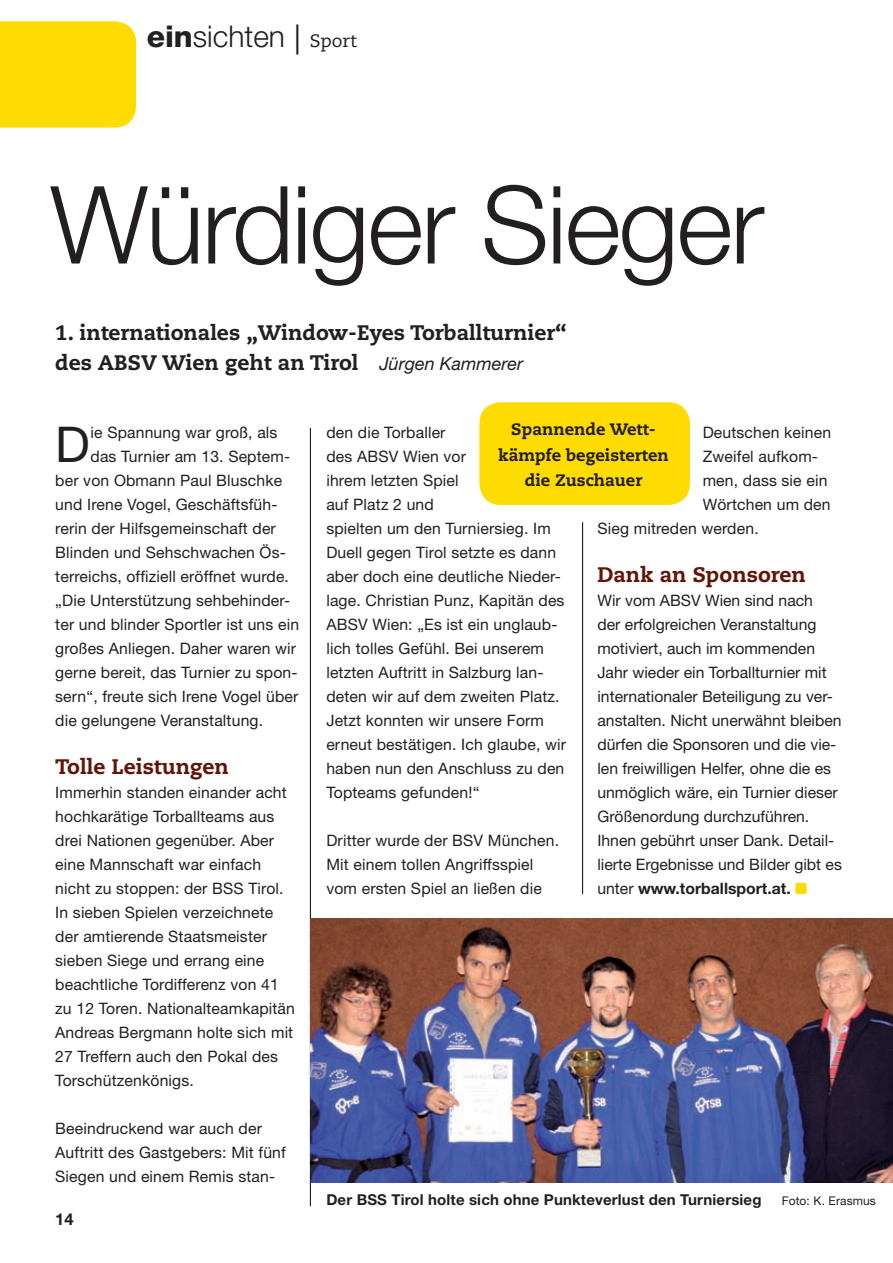
<style>
.page{position:relative;width:893px;height:1263px;background:#fff}
.page>*{position:absolute;margin:0;border:0;box-sizing:border-box;transform-origin:0 0}
.t1{font:300 108px "Helvetica Neue";letter-spacing:-.02em;color:#231f20}
.t2{font:49.35px "Helvetica Neue";color:#231f20}
.t3{font:300 30px "Helvetica Neue";color:#231f20}
.t4{font:800 21px/30px "Caecilia";color:#231f20}
.t5{font:800 21px "Caecilia";color:#601508}
.t6{font:800 16.5px/25.5px "Caecilia";color:#231f20;text-align:center}
.t7{font:700 16.5px "Helvetica Neue";color:#231f20}
.t8{font:15.75px/24px "Helvetica Neue";letter-spacing:.01em;color:#231f20}
.t9{font:700 15px "Helvetica Neue";letter-spacing:.01em;color:#231f20}
.t10{font:12px "Helvetica Neue";letter-spacing:.01em;color:#231f20}
.s1{font-weight:800}
.s2{font-family:"Caecilia";font-weight:400}
.s3{font-family:"Caecilia";font-weight:400;font-size:18px}
.s4{font-family:"Helvetica Neue";font-weight:400;font-style:italic;font-size:18px}
.s5{font-weight:700}
</style>
<div class="page">
<hr style="left:582px;top:522px;width:1px;height:372px;background:#231f20">
<hr style="left:310px;top:428px;width:1px;height:778px;background:#231f20">
<div style="left:0;top:21px;width:136px;height:107px;background:#ffdc01"></div>
<div style="left:479px;top:402px;width:211px;height:103px;background:#ffdc01;border-radius:21px"></div>
<div style="left:795px;top:883px;width:12px;height:11px;background:#ffdc01;border-radius:2px"></div>
<img style="left:310px;top:918px;width:583px;height:264px">
<p class="t3" style="left:147px;top:18px;width:212px"><span class="s1">ein</span>sichten <span class="s2">|</span> <span class="s3">Sport</span></p>
<h1 class="t1" style="left:50px;top:159px;width:716px">Würdiger Sieger</h1>
<h3 class="t4" style="left:55px;top:317px;width:513px">1. internationales „Window-Eyes Torballturnier“ des ABSV Wien geht an Tirol <span class="s4">Jürgen Kammerer</span></h3>
<p class="t2" style="left:55px;top:415px;width:36px">D</p>
<p class="t8" style="left:91px;top:420px;width:188px">ie Spannung war groß, als</p>
<p class="t8" style="left:91px;top:444px;width:200px">das Turnier am 13. Septem-</p>
<p class="t8" style="left:55px;top:468px;width:228px">ber von Obmann Paul Bluschke</p>
<p class="t8" style="left:55px;top:492px;width:223px">und Irene Vogel, Geschäftsfüh-</p>
<p class="t8" style="left:55px;top:516px;width:222px">rerin der Hilfsgemeinschaft der</p>
<p class="t8" style="left:55px;top:540px;width:231px">Blinden und Sehschwachen Ös-</p>
<p class="t8" style="left:55px;top:564px;width:235px">terreichs, offiziell eröffnet wurde.</p>
<p class="t8" style="left:55px;top:588px;width:236px">„Die Unterstützung sehbehinder-</p>
<p class="t8" style="left:55px;top:612px;width:245px">ter und blinder Sportler ist uns ein</p>
<p class="t8" style="left:55px;top:636px;width:242px">großes Anliegen. Daher waren wir</p>
<p class="t8" style="left:55px;top:660px;width:243px">gerne bereit, das Turnier zu spon-</p>
<p class="t8" style="left:55px;top:684px;width:245px">sern“, freute sich Irene Vogel über</p>
<p class="t8" style="left:55px;top:708px;width:209px">die gelungene Veranstaltung.</p>
<h2 class="t5" style="left:55px;top:754px;width:175px">Tolle Leistungen</h2>
<p class="t8" style="left:55px;top:780px;width:241px">Immerhin standen einander acht hochkarätige Torballteams aus drei Nationen gegenüber. Aber eine Mannschaft war einfach nicht zu stoppen: der BSS Tirol.<br>In sieben Spielen verzeichnete der amtierende Staatsmeister sieben Siege und errang eine beachtliche Tordifferenz von 41 zu 12 Toren. Nationalteamkapitän<br>Andreas Bergmann holte sich mit<br>27 Treffern auch den Pokal des<br>Torschützenkönigs.</p>
<p class="t8" style="left:55px;top:1116px;width:232px">Beeindruckend war auch der<br>Auftritt des Gastgebers: Mit fünf<br>Siegen und einem Remis stan-</p>
<p class="t7" style="left:55px;top:1209px;width:20px">14</p>
<p class="t6" style="left:498px;top:417px;width:172px">Spannende Wett&shy;kämpfe begeisterten die Zuschauer</p>
<p class="t8" style="left:326px;top:420px;width:121px">den die Torballer</p>
<p class="t8" style="left:326px;top:444px;width:141px">des ABSV Wien vor</p>
<p class="t8" style="left:326px;top:468px;width:134px">ihrem letzten Spiel</p>
<p class="t8" style="left:326px;top:492px;width:241px">auf Platz 2 und<br>spielten um den Turniersieg. Im<br>Duell gegen Tirol setzte es dann aber doch eine deutliche Nieder&shy;lage. Christian Punz, Kapitän des<br>ABSV Wien: „Es ist ein unglaub&shy;lich tolles Gefühl. Bei unserem letzten Auftritt in Salzburg lan&shy;deten wir auf dem zweiten Platz.<br>Jetzt konnten wir unsere Form erneut bestätigen. Ich glaube, wir haben nun den Anschluss zu den<br>Topteams gefunden!“</p>
<p class="t8" style="left:326px;top:828px;width:234px">Dritter wurde der BSV München.<br>Mit einem tollen Angriffsspiel vom ersten Spiel an ließen die</p>
<p class="t8" style="left:703px;top:420px;width:130px">Deutschen keinen</p>
<p class="t8" style="left:703px;top:444px;width:116px">Zweifel aufkom-</p>
<p class="t8" style="left:703px;top:468px;width:126px">men, dass sie ein</p>
<p class="t8" style="left:597px;top:492px;width:235px;text-indent:105px">Wörtchen um den<br>Sieg mitreden werden.</p>
<h2 class="t5" style="left:597px;top:562px;width:210px">Dank an Sponsoren</h2>
<p class="t8" style="left:597px;top:588px;width:246px">Wir vom ABSV Wien sind nach<br>der erfolgreichen Veranstaltung motiviert, auch im kommenden Jahr wieder ein Torballturnier mit internationaler Beteiligung zu ver&shy;anstalten. Nicht unerwähnt bleiben dürfen die Sponsoren und die vie&shy;len freiwilligen Helfer, ohne die es unmöglich wäre, ein Turnier dieser Größenordung durchzuführen.<br>Ihnen gebührt unser Dank. Detail&shy;lierte Ergebnisse und Bilder gibt es unter <span class="s5">www.torballsport.at.</span></p>
<p class="t9" style="left:326px;top:1191px;width:437px">Der BSS Tirol holte sich ohne Punkteverlust den Turniersieg</p>
<p class="t10" style="left:782px;top:1194px;width:96px">Foto: K. Erasmus</p>
</div>
